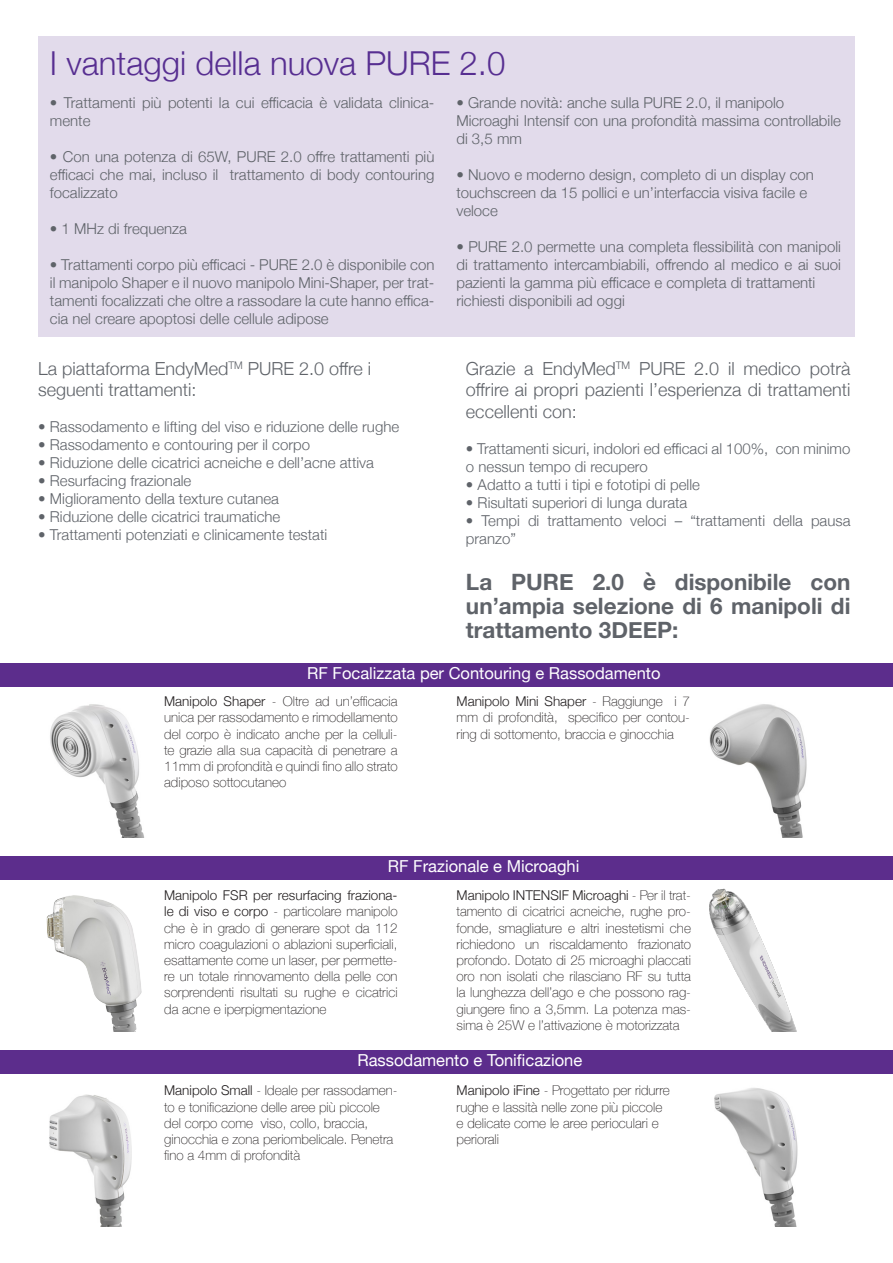
<style>
.page{position:relative;width:893px;height:1263px;background:#fff}
.page>*{position:absolute;margin:0;border:0;box-sizing:border-box;transform-origin:0 0}
.t1{font:300 33px "Helvetica Neue";color:#572e91}
.t2{font:700 22.5px/24px "Helvetica Neue";color:#5f6369;text-align:justify}
.t3{font:300 18px/21.6px "Helvetica Neue";color:#5f6369;text-align:justify}
.healine2{font:16.5px "Helvetica Neue";color:#fff}
.t4{font:300 15px/18px "Helvetica Neue";color:#5f6369}
.t5{font:100 13.5px/16.2px "Helvetica Neue";color:#231f20;text-align:justify}
.s1{font-weight:300}
</style>
<div class="page">
<div style="left:38px;top:36px;width:817px;height:301px;background:#e2dbeb"></div>
<div style="left:0;top:663px;width:893px;height:24px;background:#5c2d8c"></div>
<img style="left:50px;top:704px;width:95px;height:134px">
<img style="left:709px;top:704px;width:98px;height:134px">
<img style="left:709px;top:888px;width:88px;height:144px">
<img style="left:46px;top:895px;width:96px;height:137px">
<img style="left:714px;top:1088px;width:84px;height:139px">
<img style="left:49px;top:1094px;width:83px;height:133px">
<div style="left:0;top:856px;width:893px;height:24px;background:#5c2d8c"></div>
<div style="left:0;top:1050px;width:893px;height:24px;background:#5c2d8c"></div>
<p class="t1" style="left:50px;top:36px;width:457px">I vantaggi della nuova PURE 2.0</p>
<p class="t4" style="left:50px;top:92px;width:386px">• Trattamenti più potenti la cui efficacia è validata clinica&shy;mente</p>
<p class="t4" style="left:50px;top:146px;width:386px;text-align:justify">• Con una potenza di 65W, PURE 2.0 offre trattamenti più efficaci che mai, incluso il trattamento di body contouring focalizzato</p>
<p class="t4" style="left:50px;top:218px;width:139px">• 1 MHz di frequenza</p>
<p class="t4" style="left:50px;top:254px;width:386px;text-align:justify">• Trattamenti corpo più efficaci - PURE 2.0 è disponibile con il manipolo Shaper e il nuovo manipolo Mini-Shaper, per trat&shy;tamenti focalizzati che oltre a rassodare la cute hanno effica&shy;cia nel creare apoptosi delle cellule adipose</p>
<p class="t4" style="left:456px;top:92px;width:329px">• Grande novità: anche sulla PURE 2.0, il manipolo</p>
<p class="t4" style="left:456px;top:110px;width:386px">Microaghi Intensif con una profondità massima controllabile di 3,5 mm</p>
<p class="t4" style="left:456px;top:164px;width:359px">• Nuovo e moderno design, completo di un display con</p>
<p class="t4" style="left:456px;top:182px;width:352px">touchscreen da 15 pollici e un’interfaccia visiva facile e</p>
<p class="t4" style="left:456px;top:200px;width:43px">veloce</p>
<p class="t4" style="left:456px;top:236px;width:386px;text-align:justify">• PURE 2.0 permette una completa flessibilità con manipoli di trattamento intercambiabili, offrendo al medico e ai suoi pazienti la gamma più efficace e completa di trattamenti</p>
<p class="t4" style="left:456px;top:290px;width:170px">richiesti disponibili ad oggi</p>
<p class="t3" style="left:38px;top:356px;width:335px">La piattaforma EndyMed<sup>TM</sup> PURE 2.0 offre i</p>
<p class="t3" style="left:38px;top:378px;width:160px">seguenti trattamenti:</p>
<p class="t4" style="left:38px;top:417px;width:362px">• Rassodamento e lifting del viso e riduzione delle rughe</p>
<p class="t4" style="left:38px;top:435px;width:273px">• Rassodamento e contouring per il corpo</p>
<p class="t4" style="left:38px;top:453px;width:337px">• Riduzione delle cicatrici acneiche e dell’acne attiva</p>
<p class="t4" style="left:38px;top:471px;width:155px">• Resurfacing frazionale</p>
<p class="t4" style="left:38px;top:489px;width:242px">• Miglioramento della texture cutanea</p>
<p class="t4" style="left:38px;top:507px;width:244px">• Riduzione delle cicatrici traumatiche</p>
<p class="t4" style="left:38px;top:525px;width:290px">• Trattamenti potenziati e clinicamente testati</p>
<p class="t3" style="left:466px;top:356px;width:386px">Grazie a EndyMed<sup>TM</sup> PURE 2.0 il medico potrà offrire ai propri pazienti l’esperienza di trattamenti eccellenti con:</p>
<p class="t4" style="left:466px;top:438px;width:386px">• Trattamenti sicuri, indolori ed efficaci al 100%, con minimo o nessun tempo di recupero</p>
<p class="t4" style="left:466px;top:474px;width:235px">• Adatto a tutti i tipi e fototipi di pelle</p>
<p class="t4" style="left:466px;top:492px;width:223px">• Risultati superiori di lunga durata</p>
<p class="t4" style="left:466px;top:510px;width:386px">• Tempi di trattamento veloci – “trattamenti della pausa pranzo”</p>
<p class="t2" style="left:466px;top:571px;width:386px">La PURE 2.0 è disponibile con un’ampia selezione di 6 manipoli di trattamento 3DEEP:</p>
<p class="healine2" style="left:307px;top:661px;width:355px">RF Focalizzata per Contouring e Rassodamento</p>
<p class="t5" style="left:164px;top:693px;width:235px"><span class="s1">Manipolo Shaper</span> - Oltre ad un’efficacia unica per rassodamento e rimodellamento del corpo è indicato anche per la celluli&shy;te grazie alla sua capacità di penetrare a 11mm di profondità e quindi fino allo strato adiposo sottocutaneo</p>
<p class="t5" style="left:457px;top:693px;width:235px"><span class="s1">Manipolo Mini Shaper</span> - Raggiunge i 7 mm di profondità, specifico per contou&shy;ring di sottomento, braccia e ginocchia</p>
<p class="healine2" style="left:388px;top:854px;width:193px">RF Frazionale e Microaghi</p>
<p class="t5" style="left:164px;top:887px;width:235px"><span class="s1">Manipolo FSR per resurfacing fraziona&shy;le di viso e corpo</span> - particolare manipolo che è in grado di generare spot da 112 micro coagulazioni o ablazioni superficiali, esattamente come un laser, per permette&shy;re un totale rinnovamento della pelle con sorprendenti risultati su rughe e cicatrici da acne e iperpigmentazione</p>
<p class="t5" style="left:457px;top:887px;width:236px"><span class="s1">Manipolo INTENSIF Microaghi</span> - Per il trat&shy;tamento di cicatrici acneiche, rughe pro&shy;fonde, smagliature e altri inestetismi che richiedono un riscaldamento frazionato profondo. Dotato di 25 microaghi placcati oro non isolati che rilasciano RF su tutta la lunghezza dell’ago e che possono rag&shy;giungere fino a 3,5mm. La potenza mas&shy;sima è 25W e l’attivazione è motorizzata</p>
<p class="healine2" style="left:357px;top:1048px;width:226px">Rassodamento e Tonificazione</p>
<p class="t5" style="left:164px;top:1082px;width:235px;text-align:left"><span class="s1">Manipolo Small</span> - Ideale per rassodamen&shy;to e tonificazione delle aree più piccole del corpo come viso, collo, braccia, ginocchia e zona periombelicale. Penetra fino a 4mm di profondità</p>
<p class="t5" style="left:457px;top:1082px;width:215px;text-align:left"><span class="s1">Manipolo iFine</span> - Progettato per ridurre rughe e lassità nelle zone più piccole e delicate come le aree perioculari e periorali</p>
</div>
